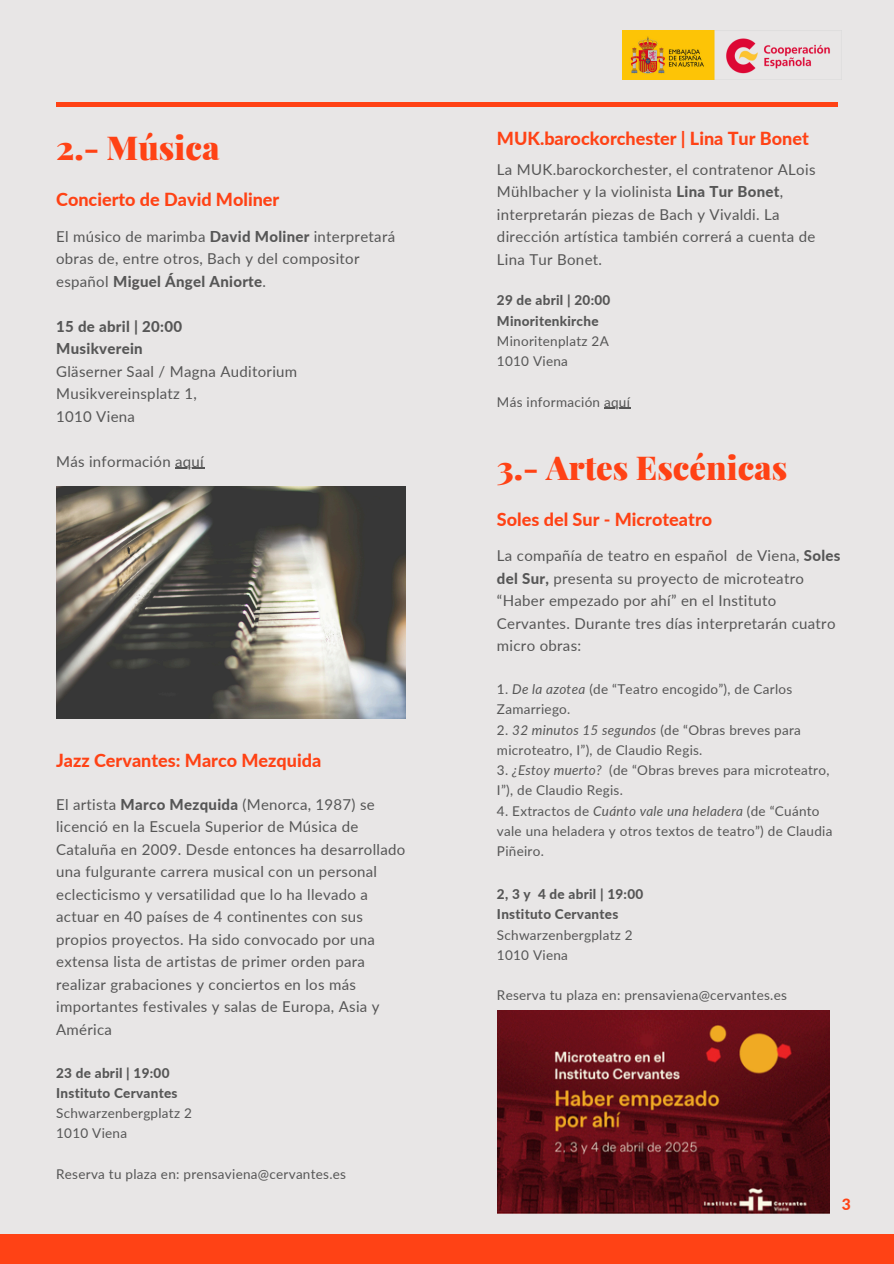
<style>
.page{position:relative;width:894px;height:1264px;background:#fff}
.page>*{position:absolute;margin:0;border:0;box-sizing:border-box;transform-origin:0 0}
.t1{font:900 33px "Playfair Display";color:#ff4215}
.t2{font:800 18px "Lato";color:#ff4215}
.t3{font:800 15.6px "Lato";color:#ff4215}
.t4{font:15px/22.5px "Lato";letter-spacing:.02em;color:#565656}
.t5{font:800 15px "Lato";letter-spacing:.02em;color:#565656}
.t6{font:13.5px/20.2px "Lato";letter-spacing:.02em;color:#565656}
.t7{font:800 13.5px "Lato";letter-spacing:.02em;color:#565656}
.s1{font-weight:800}
.s2{font-style:italic}
</style>
<div class="page">
<div style="left:0;top:0;width:893px;height:1263px;background:#e8e6e6"></div>
<div style="left:0;top:1234px;width:893px;height:29px;background:#ff4215"></div>
<hr style="left:56px;top:102px;width:781px;height:4px;background:#ff4215">
<img style="left:622px;top:30px;width:208px;height:50px">
<img style="left:56px;top:487px;width:349px;height:231px">
<img style="left:497px;top:1010px;width:332px;height:203px">
<svg style="left:175px;top:468px;width:29px;height:1px"></svg>
<svg style="left:604px;top:408px;width:26px;height:1px"></svg>
<p class="t1" style="left:56px;top:125px;width:165px">2.- Música</p>
<p class="t2" style="left:56px;top:189px;width:225px">Concierto de David Moliner</p>
<h1 class="t4" style="left:56px;top:224px;width:340px">El músico de marimba <span class="s1">David Moliner</span> interpretará obras de, entre otros, Bach y del compositor español <span class="s1">Miguel Ángel Aniorte</span>.</h1>
<h2 class="t5" style="left:56px;top:317px;width:127px">15 de abril | 20:00</h2>
<p class="t5" style="left:56px;top:339px;width:88px">Musikverein</p>
<p class="t4" style="left:56px;top:359px;width:242px">Gläserner Saal / Magna Auditorium</p>
<p class="t4" style="left:56px;top:382px;width:142px">Musikvereinsplatz 1,</p>
<p class="t4" style="left:56px;top:404px;width:80px">1010 Viena</p>
<p class="t4" style="left:56px;top:449px;width:149px">Más información aquí</p>
<p class="t2" style="left:56px;top:749px;width:266px">Jazz Cervantes: Marco Mezquida</p>
<p class="t4" style="left:56px;top:792px;width:350px">El artista <span class="s1">Marco Mezquida</span> (Menorca, 1987) se licenció en la Escuela Superior de Música de Cataluña en 2009. Desde entonces ha desarrollado una fulgurante carrera musical con un personal eclecticismo y versatilidad que lo ha llevado a actuar en 40 países de 4 continentes con sus propios proyectos. Ha sido convocado por una extensa lista de artistas de primer orden para realizar grabaciones y conciertos en los más importantes festivales y salas de Europa, Asia y América</p>
<h2 class="t7" style="left:56px;top:1064px;width:115px">23 de abril | 19:00</h2>
<p class="t7" style="left:56px;top:1084px;width:123px">Instituto Cervantes</p>
<p class="t6" style="left:56px;top:1102px;width:137px">Schwarzenbergplatz 2</p>
<p class="t6" style="left:56px;top:1122px;width:72px">1010 Viena</p>
<p class="t6" style="left:56px;top:1163px;width:291px">Reserva tu plaza en: prensaviena@cervantes.es</p>
<p class="t2" style="left:497px;top:127px;width:313px">MUK.barockorchester | Lina Tur Bonet</p>
<p class="t4" style="left:497px;top:158px;width:320px">La MUK.barockorchester, el contratenor ALois Mühlbacher y la violinista <span class="s1">Lina Tur Bonet</span>, interpretarán piezas de Bach y Vivaldi. La dirección artística también correrá a cuenta de Lina Tur Bonet.</p>
<h2 class="t7" style="left:497px;top:292px;width:115px">29 de abril | 20:00</h2>
<p class="t7" style="left:497px;top:312px;width:103px">Minoritenkirche</p>
<p class="t6" style="left:497px;top:330px;width:113px">Minoritenplatz 2A</p>
<p class="t6" style="left:497px;top:351px;width:72px">1010 Viena</p>
<p class="t6" style="left:497px;top:391px;width:134px">Más información aquí</p>
<h1 class="t1" style="left:497px;top:444px;width:292px">3.- Artes Escénicas</h1>
<p class="t2" style="left:497px;top:508px;width:217px">Soles del Sur - Microteatro</p>
<h2 class="t4" style="left:497px;top:544px;width:345px">La compañía de teatro en español de Viena, <span class="s1">Soles del Sur,</span> presenta su proyecto de microteatro “Haber empezado por ahí” en el Instituto Cervantes. Durante tres días interpretarán cuatro micro obras:</h2>
<p class="t6" style="left:497px;top:678px;width:297px">1. <span class="s2">De la azotea</span> (de “Teatro encogido”), de Carlos<br>Zamarriego.</p>
<p class="t6" style="left:497px;top:719px;width:305px">2. <span class="s2">32 minutos 15 segundos</span> (de “Obras breves para microteatro, I”), de Claudio Regis.</p>
<p class="t6" style="left:497px;top:759px;width:334px">3. <span class="s2">¿Estoy muerto?</span> (de “Obras breves para microteatro,</p>
<p class="t6" style="left:497px;top:780px;width:127px">I”), de Claudio Regis.</p>
<p class="t6" style="left:497px;top:800px;width:337px">4. Extractos de <span class="s2">Cuánto vale una heladera</span> (de “Cuánto vale una heladera y otros textos de teatro”) de Claudia</p>
<p class="t6" style="left:497px;top:840px;width:48px">Piñeiro.</p>
<p class="t7" style="left:497px;top:885px;width:148px">2, 3 y 4 de abril | 19:00</p>
<p class="t6" style="left:497px;top:903px;width:137px"><span class="s1">Instituto Cervantes<br></span>Schwarzenbergplatz 2<br>1010 Viena</p>
<p class="t6" style="left:497px;top:984px;width:291px">Reserva tu plaza en: prensaviena@cervantes.es</p>
<p class="t3" style="left:841px;top:1194px;width:11px">3</p>
</div>
